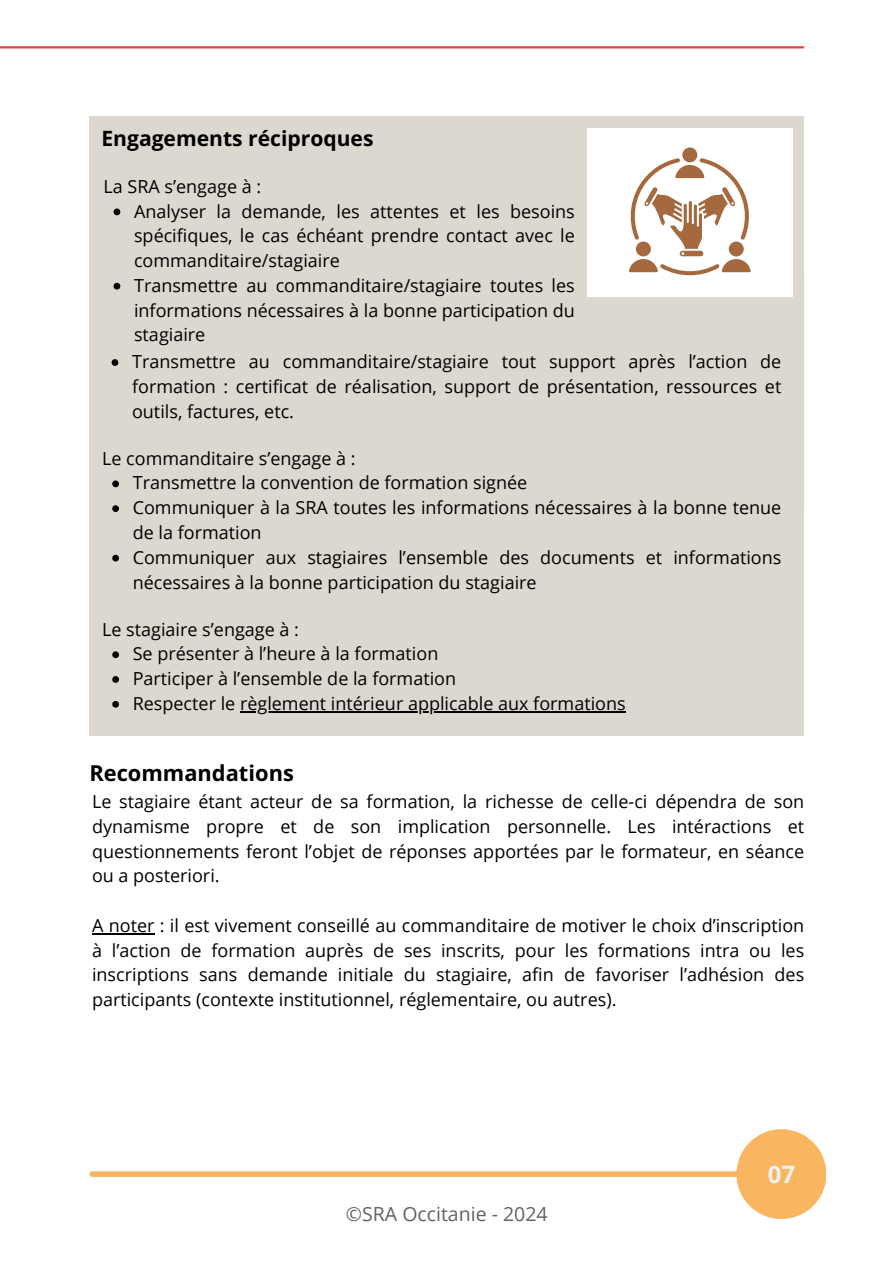
<style>
.page{position:relative;width:894px;height:1264px;background:#fff}
.page>*{position:absolute;margin:0;border:0;box-sizing:border-box;transform-origin:0 0}
.t1{font:700 24px "Open Sans";color:#f1f1f1}
.t2{font:700 21.9px "Open Sans";color:#000}
.t3{font:700 21px "Open Sans";color:#000}
.t4{font:19.5px "Open Sans";color:#646363}
.t5{font:18px/24.8px "Open Sans";color:#000;text-align:justify}
</style>
<div class="page">
<hr style="left:0;top:46px;width:802px;height:2px;background:#e83f4f">
<div style="left:92px;top:1171px;width:709px;height:5px;background:#f9b560"></div>
<div style="left:736px;top:1129px;width:90px;height:89px;background:#f9b560;border-radius:50%"></div>
<div style="left:89px;top:116px;width:714px;height:619px;background:#dcd8d0"></div>
<svg style="left:113px;top:208px;width:7px;height:7px"></svg>
<svg style="left:113px;top:283px;width:7px;height:6px"></svg>
<svg style="left:112px;top:480px;width:7px;height:7px"></svg>
<svg style="left:112px;top:505px;width:7px;height:7px"></svg>
<svg style="left:112px;top:555px;width:7px;height:6px"></svg>
<svg style="left:112px;top:651px;width:7px;height:7px"></svg>
<svg style="left:112px;top:676px;width:7px;height:7px"></svg>
<svg style="left:112px;top:701px;width:7px;height:6px"></svg>
<hr style="left:240px;top:711px;width:385px;height:1px;background:#000">
<hr style="left:92px;top:933px;width:62px;height:1px;background:#000">
<div style="left:586px;top:128px;width:206px;height:169px;background:#fff"></div>
<svg style="left:629px;top:147px;width:122px;height:129px"></svg>
<svg style="left:111px;top:359px;width:7px;height:7px"></svg>
<p class="t3" style="left:101px;top:123px;width:273px">Engagements réciproques</p>
<p class="t5" style="left:103px;top:173px;width:159px">La SRA s’engage à :</p>
<p class="t5" style="left:134px;top:198px;width:442px">Analyser la demande, les attentes et les besoins spécifiques, le cas échéant prendre contact avec le commanditaire/stagiaire</p>
<p class="t5" style="left:134px;top:272px;width:442px">Transmettre au commanditaire/stagiaire toutes les informations nécessaires à la bonne participation du stagiaire</p>
<p class="t5" style="left:132px;top:349px;width:650px">Transmettre au commanditaire/stagiaire tout support après l’action de formation : certificat de réalisation, support de présentation, ressources et outils, factures, etc.</p>
<p class="t5" style="left:102px;top:445px;width:255px">Le commanditaire s’engage à :</p>
<p class="t5" style="left:133px;top:470px;width:396px">Transmettre la convention de formation signée</p>
<p class="t5" style="left:133px;top:495px;width:650px">Communiquer à la SRA toutes les informations nécessaires à la bonne tenue de la formation</p>
<p class="t5" style="left:133px;top:544px;width:650px">Communiquer aux stagiaires l’ensemble des documents et informations nécessaires à la bonne participation du stagiaire</p>
<p class="t5" style="left:102px;top:616px;width:198px">Le stagiaire s’engage à :</p>
<p class="t5" style="left:133px;top:641px;width:307px">Se présenter à l’heure à la formation</p>
<p class="t5" style="left:133px;top:665px;width:325px">Participer à l’ensemble de la formation</p>
<p class="t5" style="left:133px;top:690px;width:494px">Respecter le règlement intérieur applicable aux formations</p>
<p class="t2" style="left:89px;top:758px;width:206px">Recommandations</p>
<p class="t5" style="left:92px;top:788px;width:713px">Le stagiaire étant acteur de sa formation, la richesse de celle-ci dépendra de son dynamisme propre et de son implication personnelle. Les intéractions et questionnements feront l’objet de réponses apportées par le formateur, en séance ou a posteriori.</p>
<p class="t5" style="left:92px;top:912px;width:713px">A noter : il est vivement conseillé au commanditaire de motiver le choix d’inscription à l’action de formation auprès de ses inscrits, pour les formations intra ou les inscriptions sans demande initiale du stagiaire, afin de favoriser l’adhésion des participants (contexte institutionnel, réglementaire, ou autres).</p>
<h1 class="t4" style="left:346px;top:1200px;width:203px">©SRA Occitanie - 2024</h1>
<p class="t1" style="left:767px;top:1156px;width:29px">07</p>
</div>
